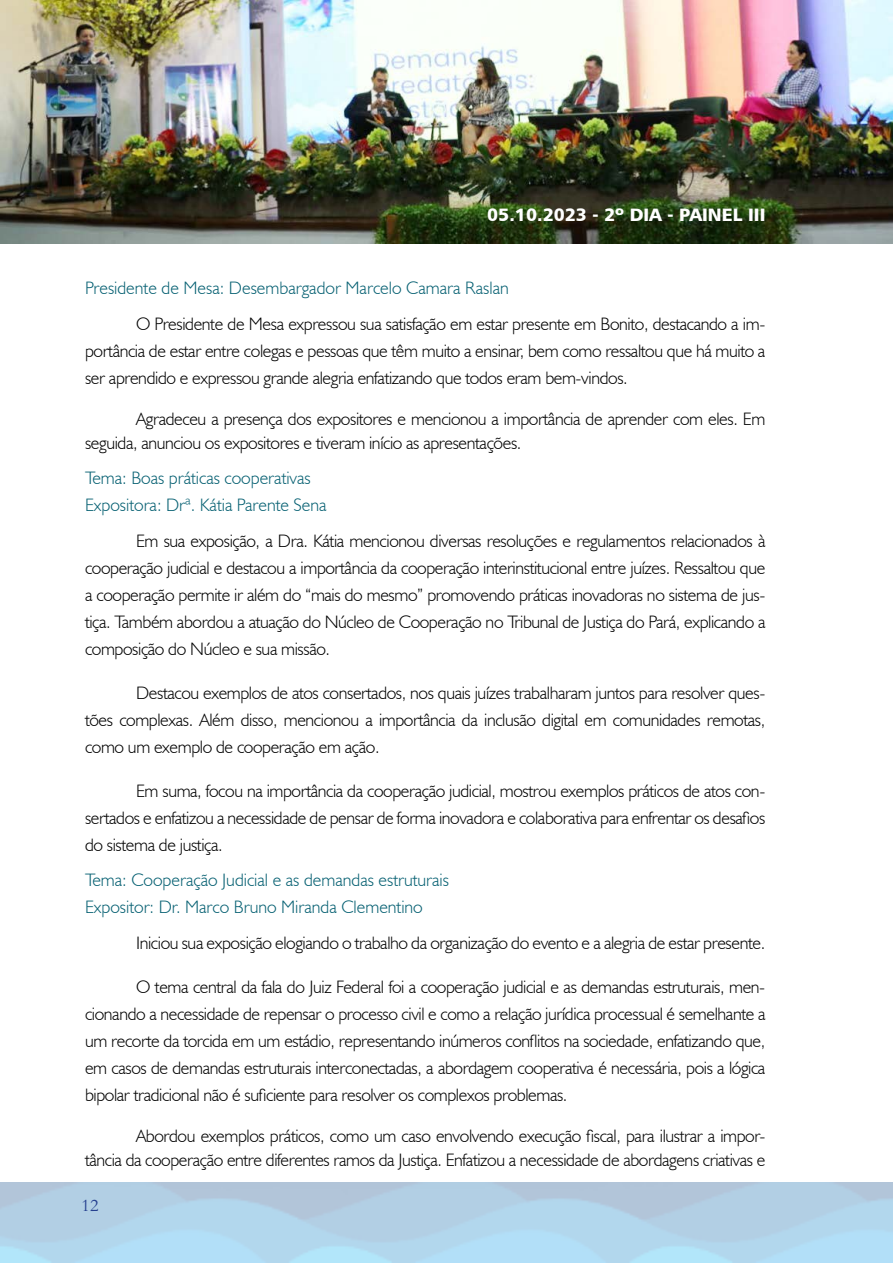
<style>
.page{position:relative;width:893px;height:1263px;background:#fff}
.page>*{position:absolute;margin:0;border:0;box-sizing:border-box;transform-origin:0 0}
.t1{font:300 18px/27px "Humanist 521 BT";letter-spacing:-.02em;color:#000;text-align:justify}
.t2{font:300 18px/27px "Humanist 521 BT";color:#066072}
.t3{font:18px "Humanist 777 BT Black B";color:#fff}
.t4{font:18px "Garamond";color:#25408f}
</style>
<div class="page">
<img style="left:0;top:0;width:892px;height:243px">
<p class="t3" style="left:487px;top:203px;width:280px">05.10.2023 - 2º DIA - PAINEL III</p>
<p class="t2" style="left:85px;top:274px;width:425px">Presidente de Mesa: Desembargador Marcelo Camara Raslan</p>
<p class="t1" style="left:85px;top:310px;width:682px;text-indent:51px">O Presidente de Mesa expressou sua satisfação em estar presente em Bonito, destacando a im&shy;portância de estar entre colegas e pessoas que têm muito a ensinar, bem como ressaltou que há muito a ser aprendido e expressou grande alegria enfatizando que todos eram bem-vindos.</p>
<p class="t1" style="left:85px;top:406px;width:682px;line-height:24px;text-indent:51px">Agradeceu a presença dos expositores e mencionou a importância de aprender com eles. Em seguida, anunciou os expositores e tiveram início as apresentações.</p>
<p class="t2" style="left:85px;top:464px;width:243px">Tema: Boas práticas cooperativas<br>Expositora: Drª. Kátia Parente Sena</p>
<p class="t1" style="left:85px;top:527px;width:682px;text-indent:51px">Em sua exposição, a Dra. Kátia mencionou diversas resoluções e regulamentos relacionados à cooperação judicial e destacou a importância da cooperação interinstitucional entre juízes. Ressaltou que a cooperação permite ir além do “mais do mesmo” promovendo práticas inovadoras no sistema de jus&shy;tiça. Também abordou a atuação do Núcleo de Cooperação no Tribunal de Justiça do Pará, explicando a composição do Núcleo e sua missão.</p>
<p class="t1" style="left:85px;top:679px;width:682px;text-indent:51px">Destacou exemplos de atos consertados, nos quais juízes trabalharam juntos para resolver ques&shy;tões complexas. Além disso, mencionou a importância da inclusão digital em comunidades remotas, como um exemplo de cooperação em ação.</p>
<p class="t1" style="left:85px;top:777px;width:682px;text-indent:51px">Em suma, focou na importância da cooperação judicial, mostrou exemplos práticos de atos con&shy;sertados e enfatizou a necessidade de pensar de forma inovadora e colaborativa para enfrentar os desafios do sistema de justiça.</p>
<p class="t2" style="left:85px;top:866px;width:366px">Tema: Cooperação Judicial e as demandas estruturais<br>Expositor: Dr. Marco Bruno Miranda Clementino</p>
<p class="t1" style="left:136px;top:929px;width:631px">Iniciou sua exposição elogiando o trabalho da organização do evento e a alegria de estar presente.</p>
<p class="t1" style="left:85px;top:973px;width:682px;text-indent:51px">O tema central da fala do Juiz Federal foi a cooperação judicial e as demandas estruturais, men&shy;cionando a necessidade de repensar o processo civil e como a relação jurídica processual é semelhante a um recorte da torcida em um estádio, representando inúmeros conflitos na sociedade, enfatizando que, em casos de demandas estruturais interconectadas, a abordagem cooperativa é necessária, pois a lógica bipolar tradicional não é suficiente para resolver os complexos problemas.</p>
<p class="t1" style="left:85px;top:1123px;width:682px;line-height:24px;text-align:right">Abordou exemplos práticos, como um caso envolvendo execução fiscal, para ilustrar a impor-<br>tância da cooperação entre diferentes ramos da Justiça. Enfatizou a necessidade de abordagens criativas e</p>
<p class="t4" style="left:82px;top:1193px;width:18px">12</p>
</div>
